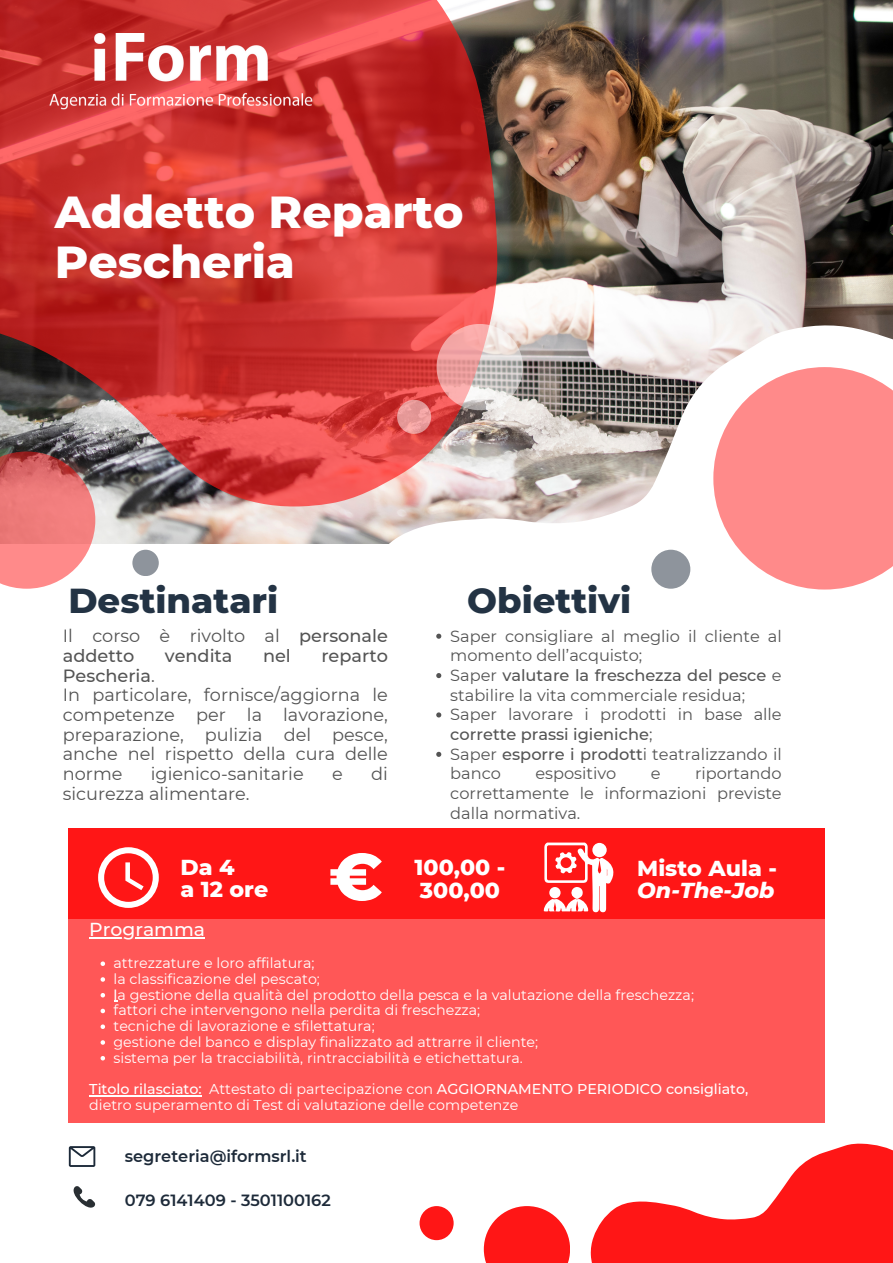
<style>
.page{position:relative;width:893px;height:1263px;background:#fff}
.page>*{position:absolute;margin:0;border:0;box-sizing:border-box;transform-origin:0 0}
.t1{font:800 65.93px "Montserrat";color:#fff}
.t2{font:800 45.75px/49.5px "Montserrat";color:#fff}
.t3{font:800 35.4px "Montserrat";color:#233344}
.t4{font:800 22.12px/21.9px "Montserrat";color:#fff}
.t5{font:500 18.75px "Montserrat";color:#fff}
.t6{font:17.7px/19.6px "Montserrat";color:#545454}
.t7{font:500 17.7px "Montserrat";color:#545454}
.t8{font:16.2px/19.6px "Montserrat";color:#545454}
.t9{font:600 16.2px "Montserrat";color:#1d2a39}
.t10{font:14.25px "Montserrat";color:#fff}
.t11{font:500 14.25px "Montserrat";color:#fff}
.s1{font-weight:500}
.s2{font-weight:400}
.s3{font-style:italic}
</style>
<div class="page">
<img style="left:625px;top:0;width:268px;height:324px">
<svg style="left:437px;top:324px;width:456px;height:432px"></svg>
<svg style="left:570px;top:1084px;width:323px;height:179px"></svg>
<img style="left:0;top:0;width:625px;height:714px">
<div style="left:68px;top:917px;width:756px;height:205px;background:#ff5757"></div>
<svg style="left:436px;top:324px;width:87px;height:86px;background:#e2bbb9"></svg>
<svg style="left:713px;top:367px;width:180px;height:222px"></svg>
<div style="left:651px;top:550px;width:39px;height:39px;background:#8e949c;border-radius:50%"></div>
<div style="left:132px;top:550px;width:27px;height:26px;background:#8e949c;border-radius:50%"></div>
<svg style="left:0;top:451px;width:95px;height:138px;background:#e28181"></svg>
<svg style="left:484px;top:1206px;width:86px;height:57px;fill:#ff1616"></svg>
<svg style="left:397px;top:400px;width:34px;height:34px"></svg>
<div style="left:419px;top:1206px;width:34px;height:34px;background:#ff1616;border-radius:50%"></div>
<div style="left:68px;top:829px;width:756px;height:90px;background:#ff1616"></div>
<svg style="left:543px;top:842px;width:71px;height:70px"></svg>
<svg style="left:69px;top:1146px;width:26px;height:21px"></svg>
<img style="left:49px;top:34px;width:263px;height:75px">
<svg style="left:73px;top:1186px;width:22px;height:22px"></svg>
<svg style="left:98px;top:847px;width:61px;height:61px"></svg>
<svg style="left:101px;top:961px;width:4px;height:5px"></svg>
<svg style="left:101px;top:977px;width:4px;height:5px"></svg>
<svg style="left:101px;top:993px;width:4px;height:4px"></svg>
<svg style="left:101px;top:1009px;width:4px;height:4px"></svg>
<svg style="left:101px;top:1024px;width:4px;height:5px"></svg>
<svg style="left:101px;top:1040px;width:4px;height:5px"></svg>
<svg style="left:101px;top:1056px;width:4px;height:4px"></svg>
<hr style="left:89px;top:937px;width:116px;height:1px;background:#fff">
<hr style="left:89px;top:1095px;width:113px;height:1px;background:#fff">
<svg style="left:436px;top:634px;width:5px;height:5px"></svg>
<svg style="left:436px;top:673px;width:5px;height:5px"></svg>
<svg style="left:436px;top:712px;width:5px;height:5px"></svg>
<svg style="left:436px;top:752px;width:5px;height:5px"></svg>
<p class="t2" style="left:55px;top:187px;width:410px">Addetto Reparto<br>Pescheria</p>
<p class="t3" style="left:68px;top:579px;width:211px">Destinatari</p>
<p class="t3" style="left:467px;top:579px;width:166px">Obiettivi</p>
<p class="t6" style="left:63px;top:626px;width:326px">Il corso è rivolto al <span class="s1">personale addetto</span></p>
<p class="t8" style="left:450px;top:626px;width:333px">Saper consigliare al meglio il cliente al momento dell’acquisto;</p>
<p class="t8" style="left:450px;top:665px;width:333px">Saper <span class="s1">valutare la freschezza del pesce</span> e stabilire la vita commerciale residua;</p>
<p class="t8" style="left:450px;top:705px;width:333px">Saper lavorare i prodotti in base alle <span class="s1">corrette prassi igieniche</span>;</p>
<p class="t8" style="left:450px;top:744px;width:333px">Saper <span class="s1">esporre i prodott</span>i teatralizzando il banco</p>
<p class="t7" style="left:165px;top:645px;width:69px">vendita</p>
<p class="t7" style="left:263px;top:645px;width:29px">nel</p>
<p class="t7" style="left:321px;top:645px;width:68px">reparto</p>
<p class="t7" style="left:63px;top:664px;width:93px">Pescheria<span class="s2">.</span></p>
<p class="t6" style="left:63px;top:685px;width:326px;text-align:justify">In particolare, fornisce/aggiorna le competenze per la lavorazione, preparazione, pulizia del pesce, anche nel rispetto della cura delle norme</p>
<p class="t6" style="left:151px;top:764px;width:154px">igienico-sanitarie</p>
<p class="t6" style="left:332px;top:764px;width:12px">e</p>
<p class="t6" style="left:371px;top:764px;width:18px">di</p>
<p class="t6" style="left:63px;top:783px;width:188px">sicurezza alimentare.</p>
<p class="t8" style="left:450px;top:764px;width:333px;text-align:justify;text-indent:245px">riportando correttamente le informazioni previste dalla normativa.</p>
<p class="t4" style="left:414px;top:856px;width:92px">100,00 -</p>
<p class="t4" style="left:420px;top:879px;width:82px">300,00</p>
<p class="t8" style="left:535px;top:764px;width:82px">espositivo</p>
<p class="t8" style="left:651px;top:764px;width:11px">e</p>
<p class="t1" style="left:328px;top:836px;width:56px">€</p>
<p class="t4" style="left:637px;top:857px;width:141px">Misto Aula -<br><span class="s3">On-The-Job</span></p>
<p class="t4" style="left:180px;top:856px;width:56px">Da 4</p>
<p class="t4" style="left:180px;top:878px;width:89px">a 12 ore</p>
<p class="t5" style="left:89px;top:917px;width:117px">Programma</p>
<p class="t10" style="left:114px;top:954px;width:202px">attrezzature e loro affilatura;</p>
<p class="t10" style="left:114px;top:970px;width:208px">la classificazione del pescato;</p>
<p class="t10" style="left:114px;top:986px;width:582px"><span class="s1">l</span>a gestione della qualità del prodotto della pesca e la valutazione della freschezza;</p>
<p class="t10" style="left:114px;top:1002px;width:368px">fattori che intervengono nella perdita di freschezza;</p>
<p class="t10" style="left:114px;top:1017px;width:263px">tecniche di lavorazione e sfilettatura;</p>
<p class="t10" style="left:114px;top:1033px;width:426px">gestione del banco e display finalizzato ad attrarre il cliente;</p>
<p class="t10" style="left:114px;top:1049px;width:411px">sistema per la tracciabilità, rintracciabilità e etichettatura.</p>
<p class="t11" style="left:89px;top:1080px;width:660px">Titolo rilasciato: <span class="s2">Attestato di partecipazione con</span> AGGIORNAMENTO PERIODICO consigliato,</p>
<p class="t10" style="left:89px;top:1096px;width:431px">dietro superamento di Test di valutazione delle competenze</p>
<p class="t9" style="left:125px;top:1146px;width:183px">segreteria@iformsrl.it</p>
<p class="t9" style="left:125px;top:1190px;width:207px">079 6141409 - 3501100162</p>
</div>
